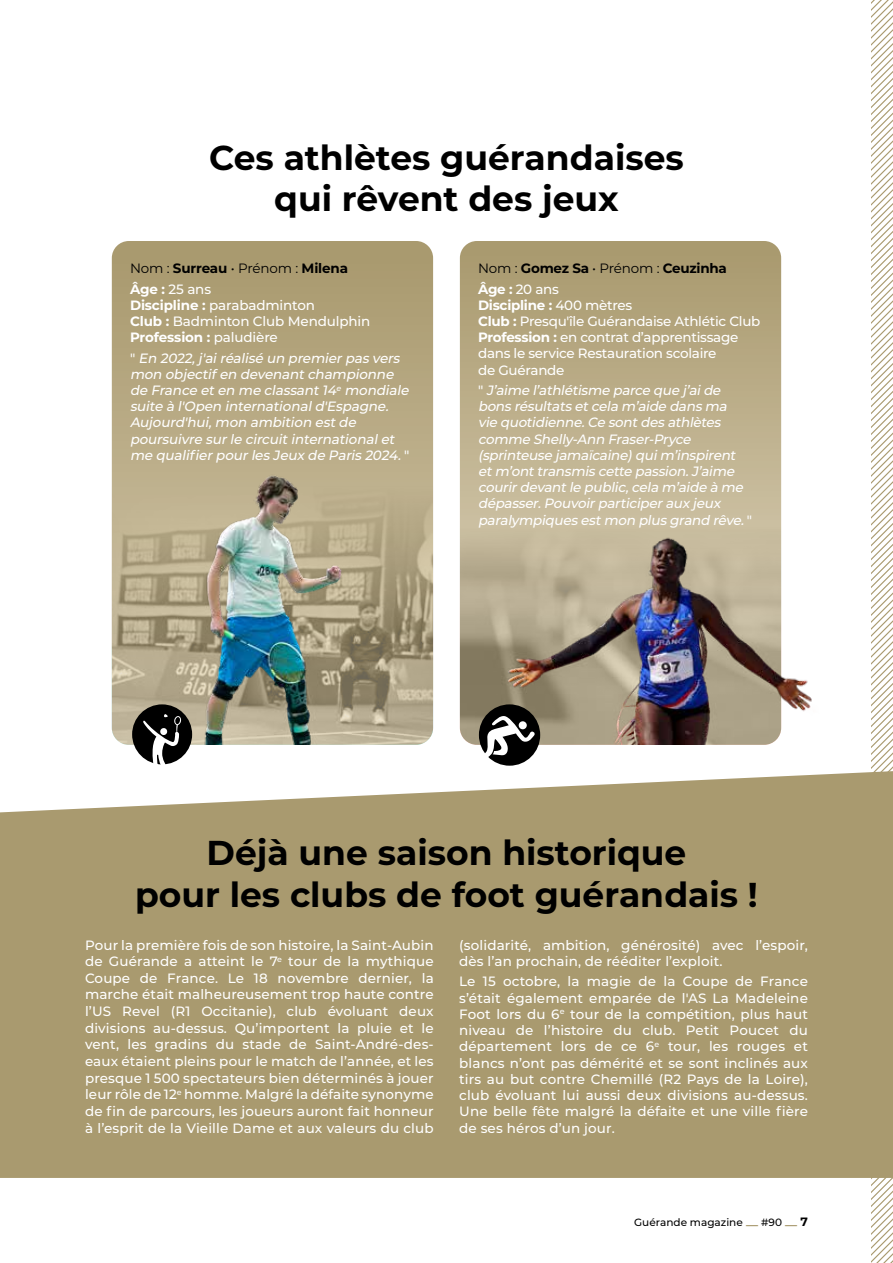
<style>
.page{position:relative;width:893px;height:1263px;background:#fff}
.page>*{position:absolute;margin:0;border:0;box-sizing:border-box;transform-origin:0 0}
.t1{font:700 34.5px/41.4px "Montserrat";color:#000;text-align:center}
.t2{font:500 13.5px/16.2px "Montserrat";letter-spacing:-.005em;color:#fff}
.t3{font:italic 500 13.5px/16.2px "Montserrat";letter-spacing:-.02em;color:#fff}
.t4{font:700 13.5px "Montserrat";letter-spacing:-.02em;color:#000}
.t5{font:500 10.5px "Montserrat";color:#000}
.s1{font-weight:400}
.s2{font-weight:700}
.s3{font-style:normal}
.s4{font-family:"Montserrat Alternates";font-weight:700;font-size:12px;color:#a99a6f}
.s5{font-family:"Montserrat Alternates"}
.s6{font-family:"Montserrat Alternates";font-weight:700;font-size:12px}
</style>
<div class="page">
<svg style="left:112px;top:241px;width:321px;height:186px;background:#b0a179"></svg>
<img style="left:112px;top:427px;width:321px;height:318px">
<svg style="left:460px;top:241px;width:321px;height:263px;background:#b8aa84"></svg>
<img style="left:460px;top:504px;width:321px;height:240px">
<img style="left:185px;top:427px;width:165px;height:318px">
<img style="left:506px;top:516px;width:306px;height:229px">
<div style="left:0;top:772px;width:872px;height:406px;background:#a99a6f"></div>
<svg style="left:872px;top:0;width:21px;height:1263px"></svg>
<div style="left:132px;top:704px;width:60px;height:60px;background:#000;border-radius:50%"></div>
<svg style="left:142px;top:714px;width:39px;height:62px"></svg>
<div style="left:479px;top:704px;width:61px;height:62px;background:#000;border-radius:50%"></div>
<svg style="left:470px;top:715px;width:66px;height:51px"></svg>
<p class="t1" style="left:209px;top:135px;width:476px">Ces athlètes guérandaises qui rêvent des jeux</p>
<p class="t4" style="left:130px;top:259px;width:220px"><span class="s1">Nom :</span> Surreau <span class="s1">• Prénom :</span> Milena</p>
<p class="t2" style="left:130px;top:280px;width:242px"><span class="s2">Âge :</span> 25 ans<br><span class="s2">Discipline :</span> parabadminton<br><span class="s2">Club :</span> Badminton Club Mendulphin<br><span class="s2">Profession :</span> paludière</p>
<p class="t3" style="left:130px;top:349px;width:283px"><span class="s3">"</span> En 2022,j 'airéalisé un premierpas vers mon objectifen devenantchampionne de France eten me classant14<sup>e</sup> mondiale suite à l'Open internationald'Espagne.<br>Aujourd'hui,mon ambition estde poursuivre surle circuitinternationalet me qualifierpourles Jeux de Paris 2024.<span class="s3">"</span></p>
<p class="t4" style="left:478px;top:259px;width:250px"><span class="s1">Nom :</span> Gomez Sa <span class="s1">• Prénom :</span> Ceuzinha</p>
<p class="t2" style="left:478px;top:280px;width:284px"><span class="s2">Âge :</span> 20 ans<br><span class="s2">Discipline :</span> 400 mètres<br><span class="s2">Club :</span> Presqu'île Guérandaise Athlétic Club<br><span class="s2">Profession :</span> en contrat d’apprentissage dans le service Restauration scolaire<br>de Guérande</p>
<p class="t3" style="left:478px;top:382px;width:276px"><span class="s3">"</span> J’aime l’athlétisme parce que j ’aide bons résultats etcela m’aide dans ma vie quotidienne.Ce sontdes athlètes comme Shelly-Ann Fraser-Pryce (sprinteuse jamaïcaine)quim’inspirent etm’onttransmis cette passion.J’aime courirdevantle public,cela m’aide à me dépasser.Pouvoirparticiperaux jeux paralympiques estmon plus grand rêve.<span class="s3">"</span></p>
<p class="t1" style="left:135px;top:831px;width:624px">Déjà une saison historique<br>pour les clubs de foot guérandais !</p>
<p class="t2" style="left:85px;top:936px;width:350px;line-height:16.6px;text-align:justify">Pour la première fois de son histoire, la Saint-Aubin de Guérande a atteint le 7<sup>e</sup> tour de la mythique Coupe de France. Le 18 novembre dernier, la marche était malheureusement trop haute contre l’US Revel (R1 Occitanie), club évoluant deux divisions au-dessus. Qu’importent la pluie et le vent, les gradins du stade de Saint-André-des&shy;eaux étaient pleins pour le match de l’année, et les presque 1 500 spectateurs bien déterminés à jouer leur rôle de 12<sup>e</sup> homme. Malgré la défaite synonyme de fin de parcours, les joueurs auront fait honneur à l’esprit de la Vieille Dame et aux valeurs du club</p>
<p class="t2" style="left:459px;top:936px;width:350px">(solidarité, ambition, générosité) avec l’espoir, dès l’an prochain, de rééditer l’exploit.</p>
<p class="t2" style="left:459px;top:973px;width:350px;text-align:justify">Le 15 octobre, la magie de la Coupe de France s’était également emparée de l'AS La Madeleine Foot lors du 6<sup>e</sup> tour de la compétition, plus haut niveau de l’histoire du club. Petit Poucet du département lors de ce 6<sup>e</sup> tour, les rouges et blancs n’ont pas démérité et se sont inclinés aux tirs au but contre Chemillé (R2 Pays de la Loire), club évoluant lui aussi deux divisions au-dessus.<br>Une belle fête malgré la défaite et une ville fière de ses héros d’un jour.</p>
<p class="t5" style="left:634px;top:1215px;width:175px">Guérande magazine <span class="s4">—</span> <span class="s5">#90</span> <span class="s4">—</span> <span class="s6">7</span></p>
</div>
